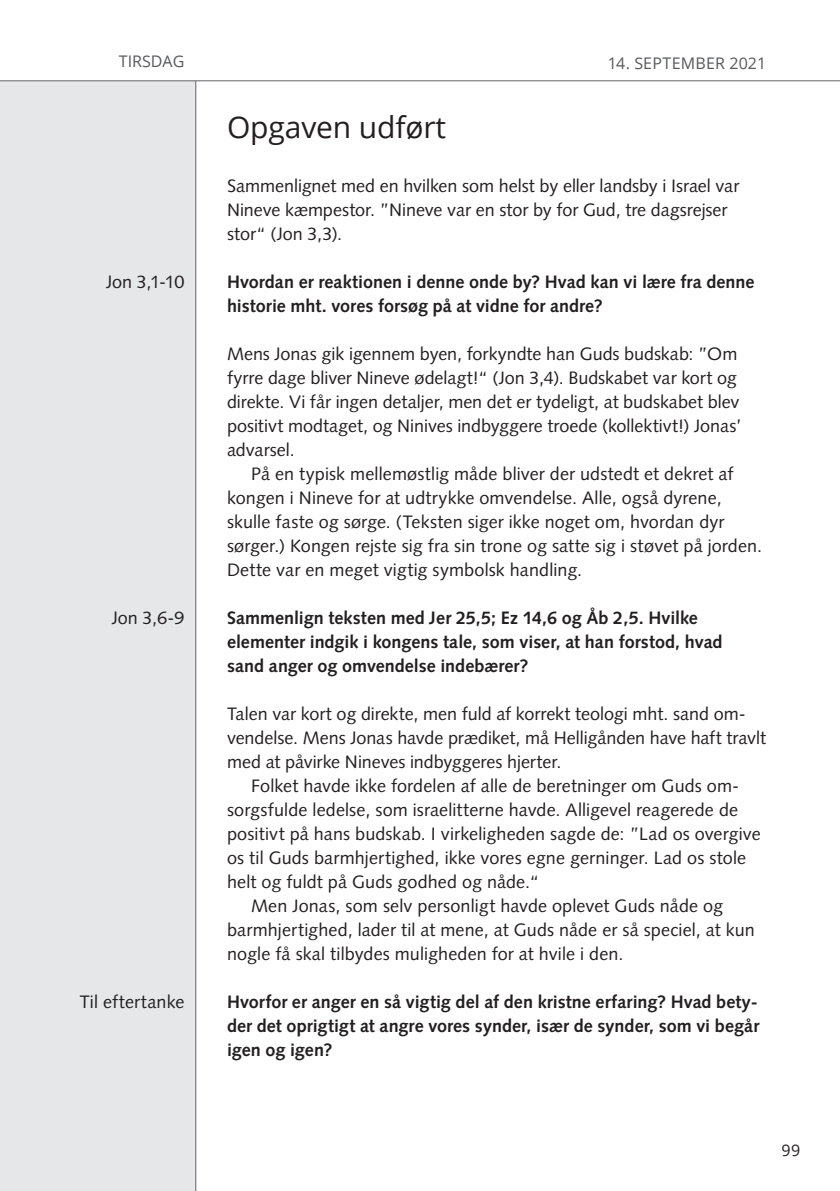
<style>
.page{position:relative;width:840px;height:1191px;background:#fff}
.page>*{position:absolute;margin:0;border:0;box-sizing:border-box;transform-origin:0 0}
.Overskrift_ugedage{font:30px "Open Sans";letter-spacing:-.005em;color:#231f20}
.Brød_m__indryk{font:18px/24px "Syntax LT Std";letter-spacing:.005em;color:#231f20}
.Brød{font:18px/24px "Syntax LT Std";letter-spacing:-.005em;color:#231f20}
.Brød-2{font:700 18px/24px "Syntax LT Std";color:#231f20}
.Margin{font:18px "Syntax LT Std";letter-spacing:.005em;color:#231f20}
.dato{font:16px "Open Sans";letter-spacing:.01em;color:#57585a}
.Ugedag{font:16px "Open Sans";color:#57585a}
.t1{font:16px "Open Sans";color:#231f20}
</style>
<div class="page">
<div style="left:0;top:0;width:196px;height:1191px;background:#e6e7e9"></div>
<hr style="left:195px;top:0;width:1px;height:1191px;background:#636366">
<div style="left:0;top:0;width:839px;height:81px;background:#fff"></div>
<hr style="left:0;top:80px;width:839px;height:1px;background:#636366">
<p class="Ugedag" style="left:119px;top:50px;width:67px">TIRSDAG</p>
<p class="Margin" style="left:106px;top:271px;width:80px">Jon 3,1-10</p>
<p class="Margin" style="left:112px;top:607px;width:74px">Jon 3,6-9</p>
<p class="Margin" style="left:80px;top:991px;width:106px">Til eftertanke</p>
<p class="dato" style="left:607px;top:52px;width:160px">14. SEPTEMBER 2021</p>
<p class="Overskrift_ugedage" style="left:227px;top:106px;width:220px">Opgaven udført</p>
<p class="Brød" style="left:227px;top:174px;width:513px">Sammenlignet med en hvilken som helst by eller landsby i Israel var<br>Nineve kæmpestor. ”Nineve var en stor by for Gud, tre dagsrejser stor“ (Jon 3,3).</p>
<p class="Brød-2" style="left:227px;top:270px;width:528px">Hvordan er reaktionen i denne onde by? Hvad kan vi lære fra denne historie mht. vores forsøg på at vidne for andre?</p>
<p class="Brød" style="left:227px;top:342px;width:515px">Mens Jonas gik igennem byen, forkyndte han Guds budskab: ”Om fyrre dage bliver Nineve ødelagt!“ (Jon 3,4). Budskabet var kort og direkte. Vi får ingen detaljer, men det er tydeligt, at budskabet blev positivt modtaget, og Ninives indbyggere troede (kollektivt!) Jonas’ advarsel.</p>
<p class="Brød_m__indryk" style="left:227px;top:462px;width:536px;text-indent:24px">På en typisk mellemøstlig måde bliver der udstedt et dekret af kongen i Nineve for at udtrykke omvendelse. Alle, også dyrene, skulle faste og sørge. (Teksten siger ikke noget om, hvordan dyr sørger.) Kongen rejste sig fra sin trone og satte sig i støvet på jorden.<br>Dette var en meget vigtig symbolsk handling.</p>
<p class="Brød-2" style="left:227px;top:606px;width:497px">Sammenlign teksten med Jer 25,5; Ez 14,6 og Åb 2,5. Hvilke elementer indgik i kongens tale, som viser, at han forstod, hvad sand anger og omvendelse indebærer?</p>
<p class="Brød" style="left:227px;top:702px;width:540px">Talen var kort og direkte, men fuld af korrekt teologi mht. sand om&shy;vendelse. Mens Jonas havde prædiket, må Helligånden have haft travlt med at påvirke Nineves indbyggeres hjerter.</p>
<p class="Brød_m__indryk" style="left:227px;top:774px;width:535px;text-indent:24px">Folket havde ikke fordelen af alle de beretninger om Guds om&shy;sorgsfulde ledelse, som israelitterne havde. Alligevel reagerede de positivt på hans budskab. I virkeligheden sagde de: ”Lad os overgive os til Guds barmhjertighed, ikke vores egne gerninger. Lad os stole helt og fuldt på Guds godhed og nåde.“</p>
<p class="Brød_m__indryk" style="left:227px;top:894px;width:529px;text-indent:24px">Men Jonas, som selv personligt havde oplevet Guds nåde og barmhjertighed, lader til at mene, at Guds nåde er så speciel, at kun nogle få skal tilbydes muligheden for at hvile i den.</p>
<p class="Brød-2" style="left:227px;top:990px;width:533px;text-align:justify">Hvorfor er anger en så vigtig del af den kristne erfaring? Hvad bety&shy;der det oprigtigt at angre vores synder, især de synder, som vi begår igen og igen?</p>
<p class="t1" style="left:781px;top:1138px;width:20px">99</p>
</div>
